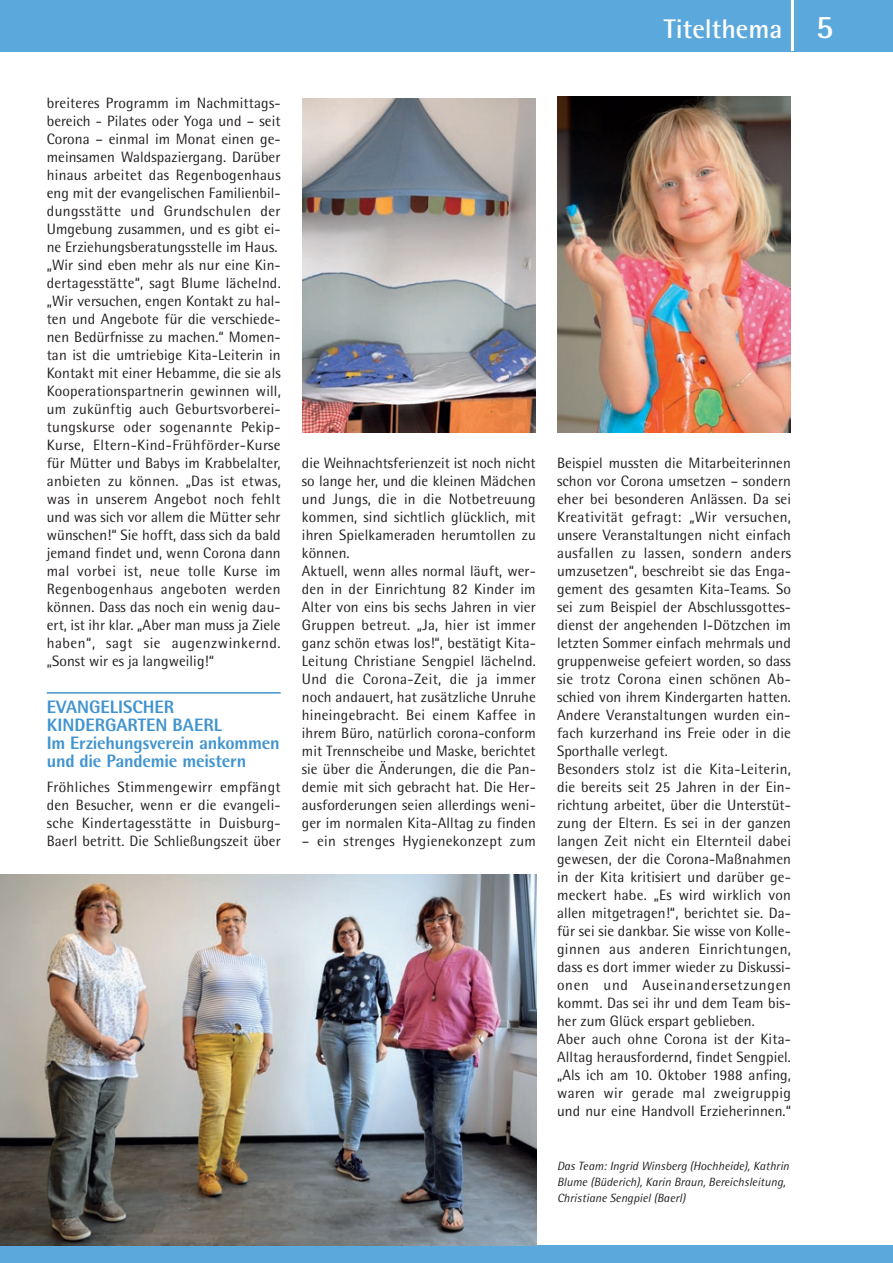
<style>
.page{position:relative;width:893px;height:1263px;background:#fff}
.page>*{position:absolute;margin:0;border:0;box-sizing:border-box;transform-origin:0 0}
.t1{font:700 27px "Rotis Semi Sans";color:#fff}
.t2{font:800 18px/18px "Rotis Semi Sans";letter-spacing:-.01em;color:#4194d0}
.t3{font:15px/18px "Rotis Semi Sans";letter-spacing:.005em;color:#231f20}
.t4{font:italic 12px/15.8px "Rotis Semi Sans";letter-spacing:.005em;color:#231f20}
.s1{font-size:33px}
</style>
<div class="page">
<hr style="left:47px;top:692px;width:234px;height:1px;background:#4194d0">
<div style="left:0;top:0;width:893px;height:51px;background:#5ba8dc"></div>
<hr style="left:791px;top:0;width:3px;height:51px;background:#fff">
<div style="left:0;top:1246px;width:893px;height:17px;background:#5ba8dc"></div>
<img style="left:0;top:874px;width:536px;height:372px">
<img style="left:302px;top:98px;width:234px;height:334px">
<img style="left:557px;top:97px;width:234px;height:335px">
<h1 class="t1" style="left:664px;top:12px;width:171px">Titelthema <span class="s1">5</span></h1>
<p class="t3" style="left:47px;top:94px;width:236px">breiteres Programm im Nachmittags&shy;bereich - Pilates oder Yoga und – seit Corona – einmal im Monat einen ge&shy;meinsamen Waldspaziergang. Darüber hinaus arbeitet das Regenbogenhaus eng mit der evangelischen Familienbil&shy;dungsstätte und Grundschulen der Umgebung zusammen, und es gibt ei&shy;ne Erziehungsberatungsstelle im Haus. „Wir sind eben mehr als nur eine Kin&shy;dertagesstätte“, sagt Blume lächelnd. „Wir versuchen, engen Kontakt zu hal&shy;ten und Angebote für die verschiede&shy;nen Bedürfnisse zu machen.“ Momen&shy;tan ist die umtriebige Kita-Leiterin in Kontakt mit einer Hebamme, die sie als Kooperationspartnerin gewinnen will, um zukünftig auch Geburtsvorberei&shy;tungskurse oder sogenannte Pekip-Kurse, Eltern-Kind-Frühförder-Kurse für Mütter und Babys im Krabbelalter, anbieten zu können. „Das ist etwas, was in unserem Angebot noch fehlt und was sich vor allem die Mütter sehr wünschen!“ Sie hofft, dass sich da bald jemand findet und, wenn Corona dann mal vorbei ist, neue tolle Kurse im Regenbogenhaus angeboten werden können. Dass das noch ein wenig dau&shy;ert, ist ihr klar. „Aber man muss ja Ziele haben“, sagt sie augenzwinkernd. „Sonst wir es ja langweilig!“</p>
<p class="t2" style="left:47px;top:698px;width:235px">EVANGELISCHER<br>KINDERGARTEN BAERL<br>Im Erziehungsverein ankommen und die Pandemie meistern</p>
<p class="t3" style="left:47px;top:778px;width:235px;text-align:justify">Fröhliches Stimmengewirr empfängt den Besucher, wenn er die evangeli&shy;sche Kindertagesstätte in Duisburg-Baerl betritt. Die Schließungszeit über</p>
<p class="t3" style="left:302px;top:454px;width:236px">die Weihnachtsferienzeit ist noch nicht so lange her, und die kleinen Mädchen und Jungs, die in die Notbetreuung kommen, sind sichtlich glücklich, mit ihren Spielkameraden herumtollen zu können.<br>Aktuell, wenn alles normal läuft, wer&shy;den in der Einrichtung 82 Kinder im Alter von eins bis sechs Jahren in vier Gruppen betreut. „Ja, hier ist immer ganz schön etwas los!“, bestätigt Kita-Leitung Christiane Sengpiel lächelnd.<br>Und die Corona-Zeit, die ja immer noch andauert, hat zusätzliche Unruhe hineingebracht. Bei einem Kaffee in ihrem Büro, natürlich corona-conform mit Trennscheibe und Maske, berichtet sie über die Änderungen, die die Pan&shy;demie mit sich gebracht hat. Die Her&shy;ausforderungen seien allerdings weni&shy;ger im normalen Kita-Alltag zu finden</p>
<p class="t3" style="left:302px;top:832px;width:235px">– ein strenges Hygienekonzept zum</p>
<p class="t3" style="left:557px;top:454px;width:236px">Beispiel mussten die Mitarbeiterinnen schon vor Corona umsetzen – sondern eher bei besonderen Anlässen. Da sei Kreativität gefragt: „Wir versuchen, unsere Veranstaltungen nicht einfach ausfallen zu lassen, sondern anders umzusetzen“, beschreibt sie das Enga&shy;gement des gesamten Kita-Teams. So sei zum Beispiel der Abschlussgottes&shy;dienst der angehenden I-Dötzchen im letzten Sommer einfach mehrmals und gruppenweise gefeiert worden, so dass sie trotz Corona einen schönen Ab&shy;schied von ihrem Kindergarten hatten.<br>Andere Veranstaltungen wurden ein&shy;fach kurzerhand ins Freie oder in die Sporthalle verlegt.<br>Besonders stolz ist die Kita-Leiterin, die bereits seit 25 Jahren in der Ein&shy;richtung arbeitet, über die Unterstüt&shy;zung der Eltern. Es sei in der ganzen langen Zeit nicht ein Elternteil dabei gewesen, der die Corona-Maßnahmen in der Kita kritisiert und darüber ge&shy;meckert habe. „Es wird wirklich von allen mitgetragen!“, berichtet sie. Da&shy;für sei sie dankbar. Sie wisse von Kolle&shy;ginnen aus anderen Einrichtungen, dass es dort immer wieder zu Diskussi&shy;onen und Auseinandersetzungen kommt. Das sei ihr und dem Team bis&shy;her zum Glück erspart geblieben.<br>Aber auch ohne Corona ist der Kita-Alltag herausfordernd, findet Sengpiel. „Als ich am 10. Oktober 1988 anfing, waren wir gerade mal zweigruppig und nur eine Handvoll Erzieherinnen.“</p>
<p class="t4" style="left:557px;top:1158px;width:234px">Das Team: Ingrid Winsberg (Hochheide), Kathrin<br>Blume (Büderich), Karin Braun, Bereichsleitung,<br>Christiane Sengpiel (Baerl)</p>
</div>
